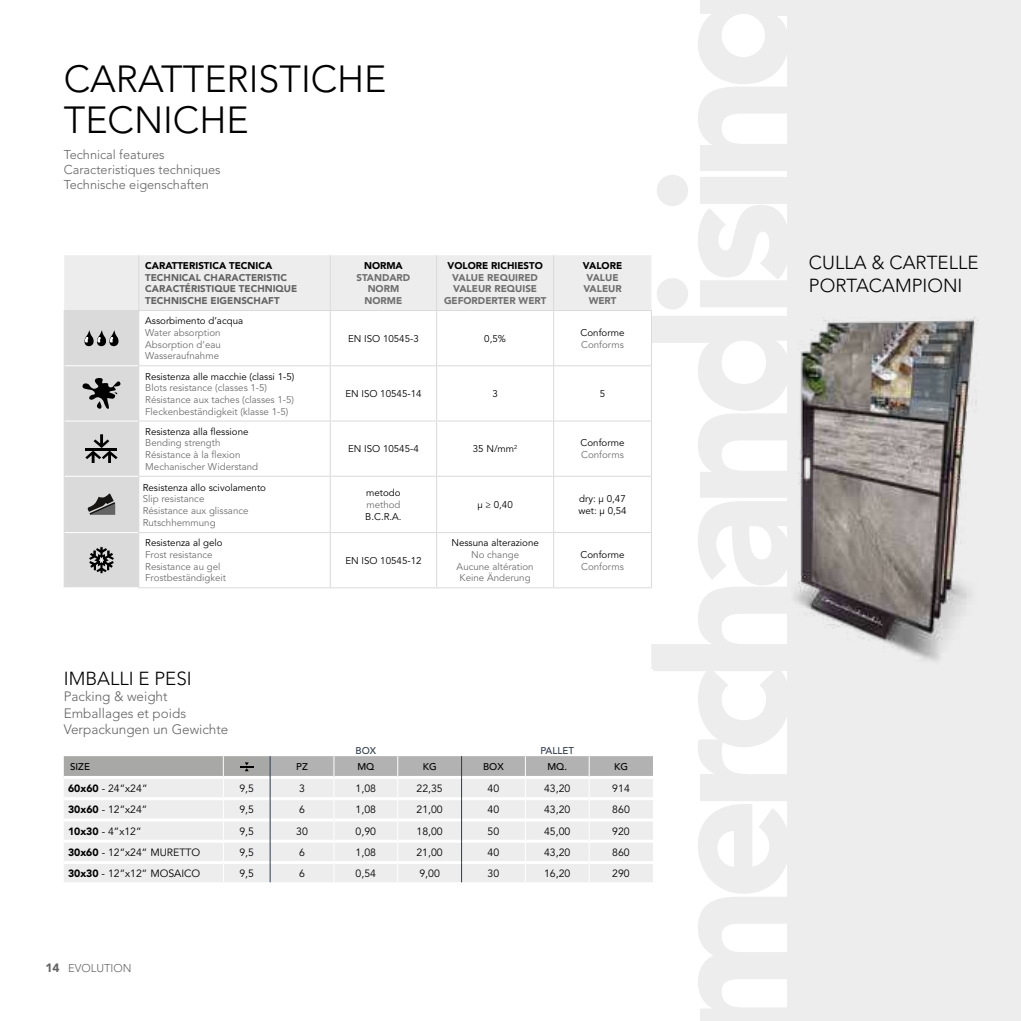
<style>
.page{position:relative;width:1021px;height:1021px;background:#fff}
.page>*{position:absolute;margin:0;border:0;box-sizing:border-box;transform-origin:0 0}
.t1{font:300 37.5px/40.7px "Avenir LT Std";color:#000}
.t2{font:300 18.75px/22.5px "Avenir LT Std";color:#000}
.t3{font:300 13.5px/16.2px "Avenir LT Std";color:#646363}
.t4{font:300 12.75px/15.3px "Avenir LT Std";color:#646363}
.t5{font:300 11.25px "Avenir LT Std";color:#646363}
.t6{font:10.5px "Avenir LT Std";color:#000}
.t7{font:9.75px/11.7px "Avenir LT Std";color:#706f6f}
.t8{font:9.75px/11.7px "Avenir LT Std";color:#000}
.t9{font:900 9.75px/11.7px "Avenir LT Std";color:#706f6f;text-align:center}
.t10{font:900 9.75px/11.7px "Avenir LT Std";color:#646363}
.t11{font:900 9.75px "Avenir LT Std";color:#000}
.t12{font:500 9.75px "Avenir LT Std";color:#000}
.t13{font:500 9.75px "Avenir LT Std";color:#2d3b4b}
.s1{font-weight:900}
.s2{font-weight:900;font-size:12px}
</style>
<div class="page">
<div style="left:787px;top:0;width:233px;height:1020px;background:#ededed"></div>
<hr style="left:553px;top:310px;width:99px;height:1px;background:#dadada">
<hr style="left:651px;top:311px;width:1px;height:54px;background:#dadada">
<hr style="left:553px;top:365px;width:99px;height:1px;background:#dadada">
<hr style="left:651px;top:366px;width:1px;height:54px;background:#dadada">
<hr style="left:553px;top:420px;width:99px;height:1px;background:#dadada">
<hr style="left:651px;top:421px;width:1px;height:55px;background:#dadada">
<hr style="left:651px;top:476px;width:1px;height:56px;background:#dadada">
<hr style="left:553px;top:532px;width:99px;height:1px;background:#dadada">
<hr style="left:651px;top:533px;width:1px;height:54px;background:#dadada">
<hr style="left:553px;top:587px;width:99px;height:1px;background:#dadada">
<svg style="left:64px;top:255px;width:587px;height:333px"></svg>
<svg style="left:64px;top:756px;width:589px;height:126px"></svg>
<img style="left:794px;top:317px;width:184px;height:344px">
<h1 class="t1" style="left:64px;top:59px;width:324px">CARATTERISTICHE<br>TECNICHE</h1>
<h3 class="t4" style="left:64px;top:147px;width:158px">Technical features<br>Caracteristiques techniques<br>Technische eigenschaften</h3>
<p class="t11" style="left:145px;top:260px;width:129px">CARATTERISTICA TECNICA</p>
<p class="t10" style="left:145px;top:271px;width:154px">TECHNICAL CHARACTERISTIC<br>CARACTÉRISTIQUE TECHNIQUE<br>TECHNISCHE EIGENSCHAFT</p>
<p class="t11" style="left:364px;top:260px;width:40px">NORMA</p>
<p class="t9" style="left:356px;top:271px;width:55px">STANDARD<br>NORM<br>NORME</p>
<p class="t11" style="left:447px;top:260px;width:97px">VOLORE RICHIESTO</p>
<p class="t9" style="left:444px;top:271px;width:104px">VALUE REQUIRED<br>VALEUR REQUISE<br>GEFORDERTER WERT</p>
<p class="t8" style="left:145px;top:315px;width:99px">Assorbimento d’acqua</p>
<p class="t7" style="left:145px;top:327px;width:77px;text-align:justify">Water absorption Absorption d’eau Wasseraufnahme</p>
<p class="t8" style="left:348px;top:333px;width:72px">EN ISO 10545-3</p>
<p class="t8" style="left:484px;top:333px;width:23px">0,5%</p>
<p class="t11" style="left:583px;top:260px;width:41px">VALORE</p>
<p class="t9" style="left:583px;top:271px;width:40px">VALUE<br>VALEUR<br>WERT</p>
<p class="t8" style="left:580px;top:327px;width:45px">Conforme</p>
<p class="t7" style="left:581px;top:339px;width:44px">Conforms</p>
<p class="t8" style="left:145px;top:370px;width:150px">Resistenza alle macchie (classi 1-5)</p>
<p class="t7" style="left:145px;top:382px;width:150px">Blots resistance (classes 1-5)<br>Résistance aux taches (classes 1-5)<br>Fleckenbeständigkeit (klasse 1-5)</p>
<p class="t8" style="left:345px;top:388px;width:78px">EN ISO 10545-14</p>
<p class="t8" style="left:492px;top:388px;width:7px">3</p>
<p class="t8" style="left:600px;top:388px;width:7px">5</p>
<p class="t8" style="left:145px;top:426px;width:105px">Resistenza alla flessione</p>
<p class="t7" style="left:145px;top:437px;width:114px">Bending strength<br>Résistance à la flexion<br>Mechanischer Widerstand</p>
<p class="t8" style="left:348px;top:443px;width:72px">EN ISO 10545-4</p>
<p class="t8" style="left:473px;top:443px;width:46px">35 N/mm<sup>2</sup></p>
<p class="t8" style="left:580px;top:437px;width:45px">Conforme</p>
<p class="t7" style="left:581px;top:449px;width:44px">Conforms</p>
<p class="t8" style="left:143px;top:481px;width:125px">Resistenza allo scivolamento</p>
<p class="t7" style="left:143px;top:493px;width:107px">Slip resistance<br>Résistance aux glissance<br>Rutschhemmung</p>
<p class="t8" style="left:366px;top:487px;width:36px">metodo</p>
<p class="t7" style="left:366px;top:499px;width:36px">method</p>
<p class="t8" style="left:365px;top:511px;width:38px">B.C.R.A.</p>
<p class="t8" style="left:145px;top:537px;width:79px">Resistenza al gelo</p>
<p class="t7" style="left:145px;top:549px;width:82px">Frost resistance<br>Resistance au gel<br>Frostbeständigkeit</p>
<p class="t8" style="left:345px;top:555px;width:78px">EN ISO 10545-12</p>
<p class="t8" style="left:477px;top:499px;width:37px">μ ≥ 0,40</p>
<p class="t8" style="left:578px;top:493px;width:50px">dry: μ 0,47 wet: μ 0,54</p>
<p class="t8" style="left:451px;top:537px;width:89px">Nessuna alterazione</p>
<p class="t7" style="left:456px;top:549px;width:78px;text-align:center">No change<br>Aucune altération<br>Keine Änderung</p>
<p class="t8" style="left:580px;top:549px;width:45px">Conforme</p>
<p class="t7" style="left:581px;top:561px;width:44px">Conforms</p>
<h2 class="t2" style="left:64px;top:667px;width:129px">IMBALLI E PESI</h2>
<h3 class="t3" style="left:64px;top:688px;width:166px">Packing &amp; weight<br>Emballages et poids<br>Verpackungen un Gewichte</h3>
<p class="t13" style="left:355px;top:745px;width:22px">BOX</p>
<p class="t13" style="left:540px;top:745px;width:35px">PALLET</p>
<p class="t12" style="left:70px;top:761px;width:21px">SIZE</p>
<p class="t12" style="left:296px;top:761px;width:13px">PZ</p>
<p class="t12" style="left:357px;top:761px;width:18px">MQ</p>
<p class="t12" style="left:422px;top:761px;width:15px">KG</p>
<p class="t12" style="left:483px;top:761px;width:22px">BOX</p>
<p class="t12" style="left:547px;top:761px;width:21px">MQ.</p>
<p class="t12" style="left:614px;top:761px;width:15px">KG</p>
<p class="t6" style="left:68px;top:782px;width:81px"><span class="s1">60x60</span> - 24”x24”</p>
<p class="t6" style="left:239px;top:782px;width:16px">9,5</p>
<p class="t6" style="left:299px;top:782px;width:7px">3</p>
<p class="t6" style="left:355px;top:782px;width:22px">1,08</p>
<p class="t6" style="left:416px;top:782px;width:28px">22,35</p>
<p class="t6" style="left:487px;top:782px;width:13px">40</p>
<p class="t6" style="left:544px;top:782px;width:28px">43,20</p>
<p class="t6" style="left:612px;top:782px;width:19px">914</p>
<p class="t6" style="left:68px;top:803px;width:81px"><span class="s1">30x60</span> - 12”x24”</p>
<p class="t6" style="left:239px;top:803px;width:16px">9,5</p>
<p class="t6" style="left:299px;top:803px;width:7px">6</p>
<p class="t6" style="left:355px;top:803px;width:22px">1,08</p>
<p class="t6" style="left:416px;top:803px;width:28px">21,00</p>
<p class="t6" style="left:487px;top:803px;width:13px">40</p>
<p class="t6" style="left:544px;top:803px;width:28px">43,20</p>
<p class="t6" style="left:612px;top:803px;width:19px">860</p>
<p class="t6" style="left:68px;top:824px;width:75px"><span class="s1">10x30</span> - 4”x12”</p>
<p class="t6" style="left:239px;top:824px;width:16px">9,5</p>
<p class="t6" style="left:296px;top:824px;width:13px">30</p>
<p class="t6" style="left:355px;top:824px;width:22px">0,90</p>
<p class="t6" style="left:416px;top:824px;width:28px">18,00</p>
<p class="t6" style="left:487px;top:824px;width:13px">50</p>
<p class="t6" style="left:544px;top:824px;width:28px">45,00</p>
<p class="t6" style="left:612px;top:824px;width:19px">920</p>
<p class="t6" style="left:68px;top:846px;width:134px"><span class="s1">30x60</span> - 12”x24” MURETTO</p>
<p class="t6" style="left:239px;top:846px;width:16px">9,5</p>
<p class="t6" style="left:299px;top:846px;width:7px">6</p>
<p class="t6" style="left:355px;top:846px;width:22px">1,08</p>
<p class="t6" style="left:416px;top:846px;width:28px">21,00</p>
<p class="t6" style="left:487px;top:846px;width:13px">40</p>
<p class="t6" style="left:544px;top:846px;width:28px">43,20</p>
<p class="t6" style="left:612px;top:846px;width:19px">860</p>
<p class="t6" style="left:68px;top:867px;width:134px"><span class="s1">30x30</span> - 12”x12” MOSAICO</p>
<p class="t6" style="left:239px;top:867px;width:16px">9,5</p>
<p class="t6" style="left:299px;top:867px;width:7px">6</p>
<p class="t6" style="left:355px;top:867px;width:22px">0,54</p>
<p class="t6" style="left:419px;top:867px;width:22px">9,00</p>
<p class="t6" style="left:487px;top:867px;width:13px">30</p>
<p class="t6" style="left:544px;top:867px;width:28px">16,20</p>
<p class="t6" style="left:612px;top:867px;width:19px">290</p>
<p class="t5" style="left:45px;top:961px;width:88px"><span class="s2">14</span> EVOLUTION</p>
<h2 class="t2" style="left:809px;top:252px;width:171px">CULLA &amp; CARTELLE<br>PORTACAMPIONI</h2>
</div>
